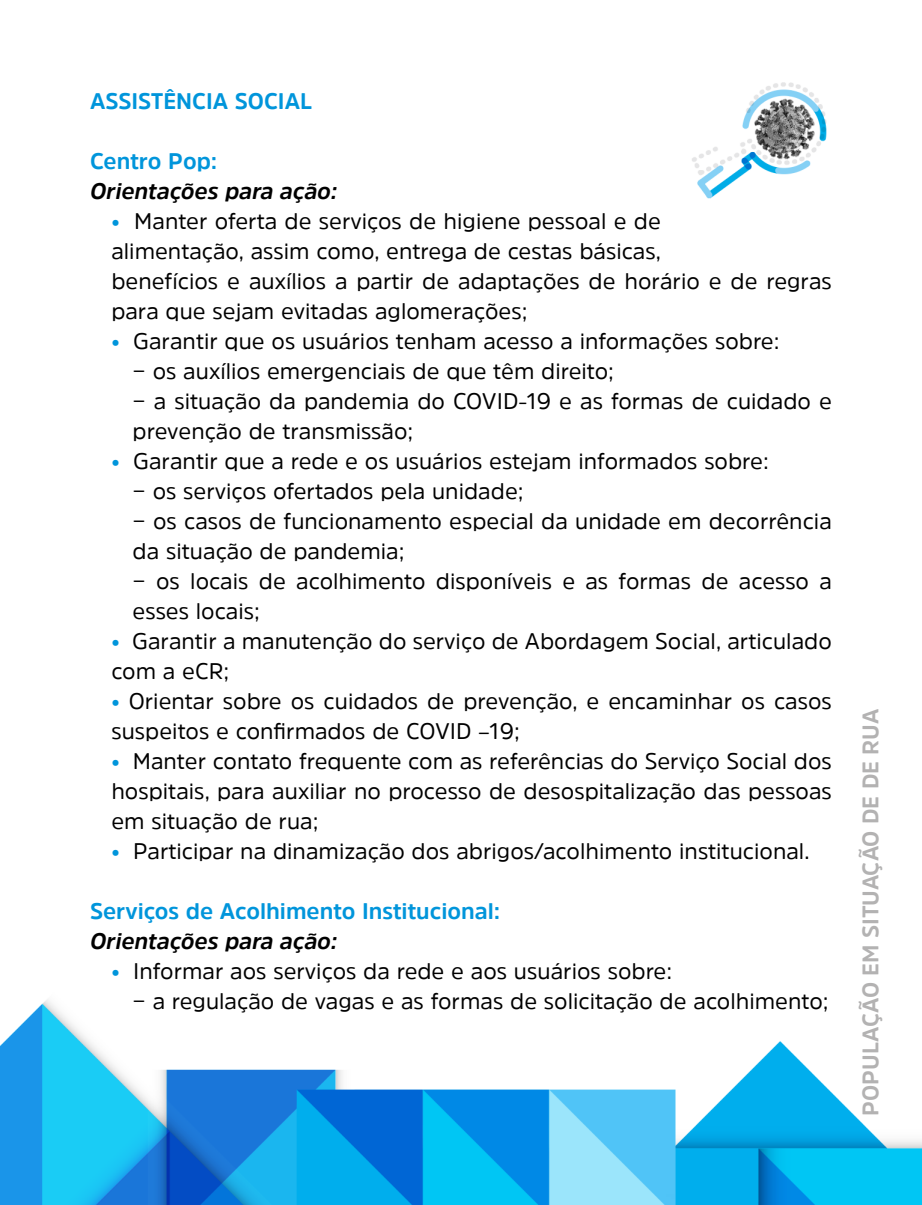
<style>
.page{position:relative;width:922px;height:1205px;background:#fff}
.page>*{position:absolute;margin:0;border:0;box-sizing:border-box;transform-origin:0 0}
.t1{font:22.5px/30px "Amsi Pro";color:#000}
.t2{font:700 22.5px "Amsi Pro";color:#0095db}
.t3{font:italic 700 22.5px "Amsi Pro";color:#000}
.t4{font:700 22.5px "Amsi Pro";color:#b3b2b2}
.s1{color:#0095db}
</style>
<div class="page">
<img style="left:0;top:82px;width:921px;height:1123px">
<p class="t2" style="left:90px;top:86px;width:224px">ASSISTÊNCIA SOCIAL</p>
<p class="t2" style="left:90px;top:146px;width:129px">Centro Pop:</p>
<p class="t3" style="left:90px;top:176px;width:249px">Orientações para ação:</p>
<p class="t1" style="left:111px;top:206px;width:721px"><span class="s1">•</span> Manter oferta de serviços de higiene pessoal e de<br>alimentação, assim como, entrega de cestas básicas,<br>benefícios e auxílios a partir de adaptações de horário e de regras para que sejam evitadas aglomerações;</p>
<p class="t1" style="left:133px;top:326px;width:700px;text-indent:-21px"><span class="s1">•</span> Garantir que os usuários tenham acesso a informações sobre:<br>− os auxílios emergenciais de que têm direito;<br>− a situação da pandemia do COVID-19 e as formas de cuidado e prevenção de transmissão;</p>
<p class="t1" style="left:133px;top:446px;width:700px;text-indent:-21px"><span class="s1">•</span> Garantir que a rede e os usuários estejam informados sobre:<br>− os serviços ofertados pela unidade;<br>− os casos de funcionamento especial da unidade em decorrência da situação de pandemia;<br>− os locais de acolhimento disponíveis e as formas de acesso a esses locais;</p>
<p class="t1" style="left:111px;top:626px;width:721px"><span class="s1">•</span> Garantir a manutenção do serviço de Abordagem Social, articulado com a eCR;</p>
<p class="t1" style="left:111px;top:686px;width:721px"><span class="s1">•</span> Orientar sobre os cuidados de prevenção, e encaminhar os casos suspeitos e confirmados de COVID –19;</p>
<p class="t1" style="left:111px;top:746px;width:721px;text-align:justify"><span class="s1">•</span> Manter contato frequente com as referências do Serviço Social dos hospitais, para auxiliar no processo de desospitalização das pessoas em situação de rua;</p>
<p class="t1" style="left:111px;top:836px;width:699px"><span class="s1">•</span> Participar na dinamização dos abrigos/acolhimento institucional.</p>
<p class="t2" style="left:90px;top:896px;width:411px">Serviços de Acolhimento Institucional:</p>
<p class="t3" style="left:90px;top:926px;width:249px">Orientações para ação:</p>
<p class="t1" style="left:133px;top:956px;width:697px;text-indent:-21px"><span class="s1">•</span> Informar aos serviços da rede e aos usuários sobre:<br>− a regulação de vagas e as formas de solicitação de acolhimento;</p>
<p class="t4" style="left:854px;top:1116px;width:408px;rotate:-90deg">POPULAÇÃO EM SITUAÇÃO DE DE RUA</p>
</div>
